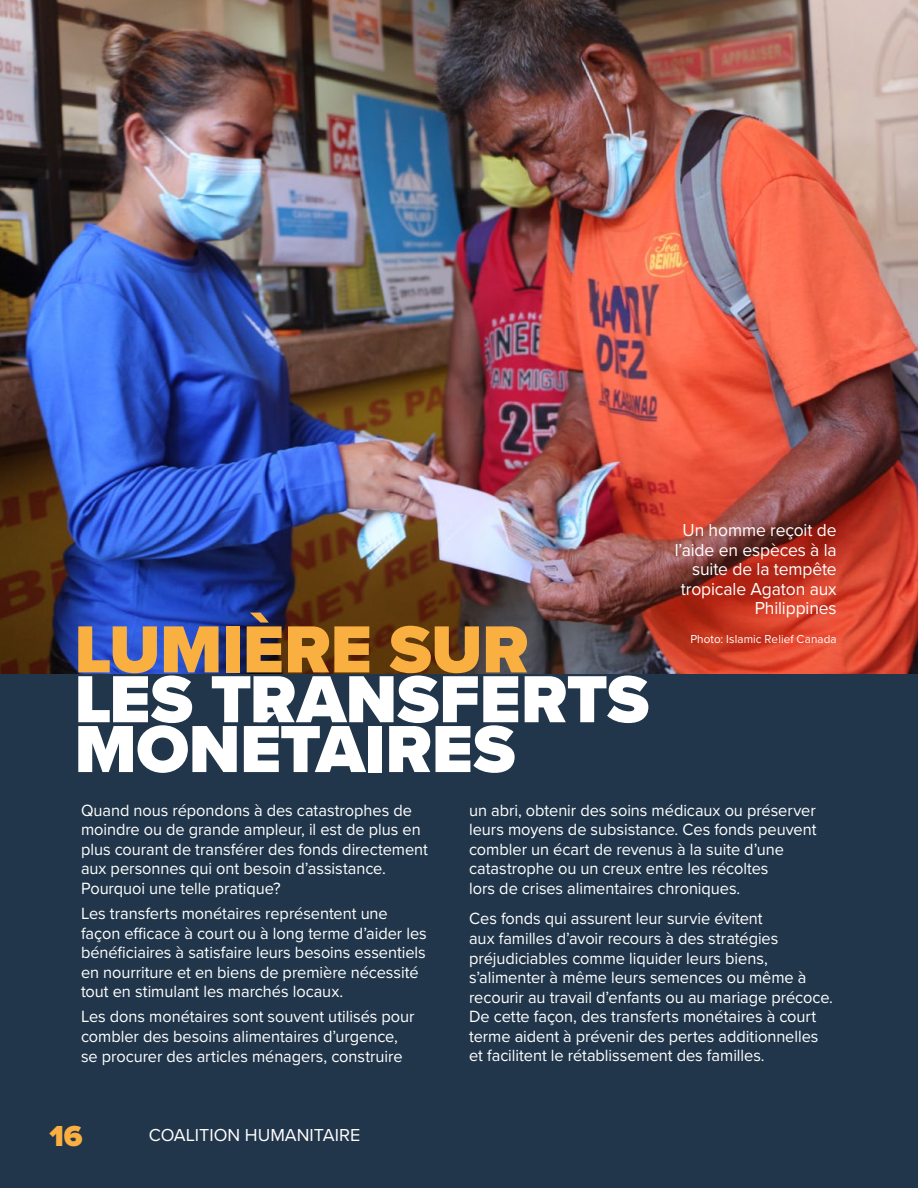
<style>
.page{position:relative;width:918px;height:1188px;background:#fff}
.page>*{position:absolute;margin:0;border:0;box-sizing:border-box;transform-origin:0 0}
.t1{font:900 69px/49.8px "Proxima Nova";letter-spacing:-.005em;color:#fff}
.t2{font:900 69px "Proxima Nova";letter-spacing:-.005em;color:#fab040}
.t3{font:900 30px "Proxima Nova";color:#fab040}
.t4{font:18px/19.5px "Proxima Nova";letter-spacing:-.005em;color:#fff;text-align:right}
.t5{font:16.8px/19.5px "Proxima Nova";letter-spacing:-.005em;color:#fff}
.t6{font:12px "Proxima Nova";letter-spacing:.01em;color:#fff}
</style>
<div class="page">
<img style="left:0;top:0;width:918px;height:674px">
<div style="left:0;top:674px;width:918px;height:514px;background:#21364a"></div>
<h1 class="t2" style="left:75px;top:598px;width:456px">LUMIÈRE SUR</h1>
<h1 class="t1" style="left:75px;top:674px;width:576px">LES TRANSFERTS<br>MONÉTAIRES</h1>
<p class="t4" style="left:675px;top:520px;width:164px">Un homme reçoit de l’aide en espèces à la suite de la tempête tropicale Agaton aux<br>Philippines</p>
<p class="t6" style="left:690px;top:630px;width:148px">Photo: Islamic Relief Canada</p>
<p class="t5" style="left:81px;top:799px;width:349px">Quand nous répondons à des catastrophes de moindre ou de grande ampleur, il est de plus en plus courant de transférer des fonds directement aux personnes qui ont besoin d’assistance.<br>Pourquoi une telle pratique?</p>
<p class="t5" style="left:81px;top:903px;width:347px">Les transferts monétaires représentent une façon efficace à court ou à long terme d’aider les bénéficiaires à satisfaire leurs besoins essentiels en nourriture et en biens de première nécessité tout en stimulant les marchés locaux.</p>
<p class="t5" style="left:81px;top:1006px;width:335px">Les dons monétaires sont souvent utilisés pour combler des besoins alimentaires d’urgence, se procurer des articles ménagers, construire</p>
<h2 class="t3" style="left:50px;top:1113px;width:35px">16</h2>
<p class="t4" style="left:149px;top:1125px;width:213px">COALITION HUMANITAIRE</p>
<p class="t5" style="left:469px;top:800px;width:349px">un abri, obtenir des soins médicaux ou préserver leurs moyens de subsistance. Ces fonds peuvent combler un écart de revenus à la suite d’une catastrophe ou un creux entre les récoltes<br>lors de crises alimentaires chroniques.</p>
<p class="t5" style="left:469px;top:908px;width:364px">Ces fonds qui assurent leur survie évitent<br>aux familles d’avoir recours à des stratégies préjudiciables comme liquider leurs biens, s’alimenter à même leurs semences ou même à recourir au travail d’enfants ou au mariage précoce.<br>De cette façon, des transferts monétaires à court terme aident à prévenir des pertes additionnelles et facilitent le rétablissement des familles.</p>
</div>
